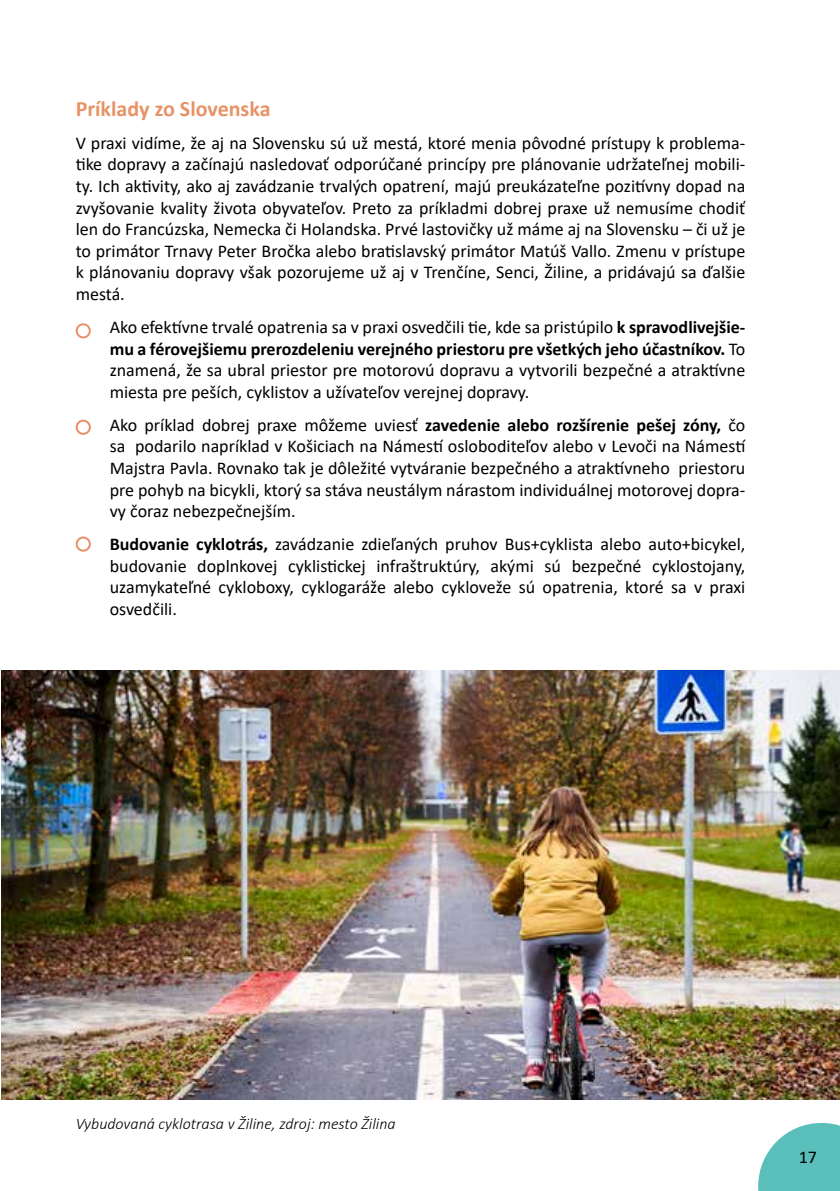
<style>
.page{position:relative;width:840px;height:1191px;background:#fff}
.page>*{position:absolute;margin:0;border:0;box-sizing:border-box;transform-origin:0 0}
.t1{font:700 22px "Calibri";color:#e79267}
.t2{font:18px/21.6px "Calibri";color:#000;text-align:justify}
.t3{font:italic 300 16px "Calibri";color:#000}
.s1{font-weight:700}
</style>
<div class="page">
<svg style="left:758px;top:1123px;width:81px;height:68px"></svg>
<img style="left:1px;top:671px;width:838px;height:428px">
<div style="left:76px;top:536px;width:15px;height:15px;border:2px solid #e79267;border-radius:50%"></div>
<div style="left:76px;top:420px;width:15px;height:15px;border:2px solid #e79267;border-radius:50%"></div>
<div style="left:76px;top:323px;width:15px;height:15px;border:2px solid #e79267;border-radius:50%"></div>
<p class="t1" style="left:76px;top:93px;width:196px">Príklady zo Slovenska</p>
<p class="t2" style="left:76px;top:131px;width:670px">V praxi vidíme, že aj na Slovensku sú už mestá, ktoré menia pôvodné prístupy k problema&shy;tike dopravy a začínajú nasledovať odporúčané princípy pre plánovanie udržateľnej mobili&shy;ty. Ich aktivity, ako aj zavádzanie trvalých opatrení, majú preukázateľne pozitívny dopad na zvyšovanie kvality života obyvateľov. Preto za príkladmi dobrej praxe už nemusíme chodiť len do Francúzska, Nemecka či Holandska. Prvé lastovičky už máme aj na Slovensku – či už je to primátor Trnavy Peter Bročka alebo bratislavský primátor Matúš Vallo. Zmenu v prístupe k plánovaniu dopravy však pozorujeme už aj v Trenčíne, Senci, Žiline, a pridávajú sa ďalšie mestá.</p>
<p class="t2" style="left:110px;top:316px;width:636px">Ako efektívne trvalé opatrenia sa v praxi osvedčili tie, kde sa pristúpilo <span class="s1">k spravodlivejšie&shy;mu a férovejšiemu prerozdeleniu verejného priestoru pre všetkých jeho účastníkov.</span> To znamená, že sa ubral priestor pre motorovú dopravu a vytvorili bezpečné a atraktívne miesta pre peších, cyklistov a užívateľov verejnej dopravy.</p>
<p class="t2" style="left:110px;top:413px;width:637px">Ako príklad dobrej praxe môžeme uviesť <span class="s1">zavedenie alebo rozšírenie pešej zóny,</span> čo sa podarilo napríklad v Košiciach na Námestí osloboditeľov alebo v Levoči na Námestí Majstra Pavla. Rovnako tak je dôležité vytváranie bezpečného a atraktívneho priestoru pre pohyb na bicykli, ktorý sa stáva neustálym nárastom individuálnej motorovej dopra&shy;vy čoraz nebezpečnejším.</p>
<p class="t2" style="left:110px;top:533px;width:636px"><span class="s1">Budovanie cyklotrás,</span> zavádzanie zdieľaných pruhov Bus+cyklista alebo auto+bicykel, budovanie doplnkovej cyklistickej infraštruktúry, akými sú bezpečné cyklostojany, uzamykateľné cykloboxy, cyklogaráže alebo cykloveže sú opatrenia, ktoré sa v praxi osvedčili.</p>
<p class="t3" style="left:76px;top:1114px;width:321px">Vybudovaná cyklotrasa v Žiline, zdroj: mesto Žilina</p>
<p class="t2" style="left:798px;top:1145px;width:20px">17</p>
</div>
